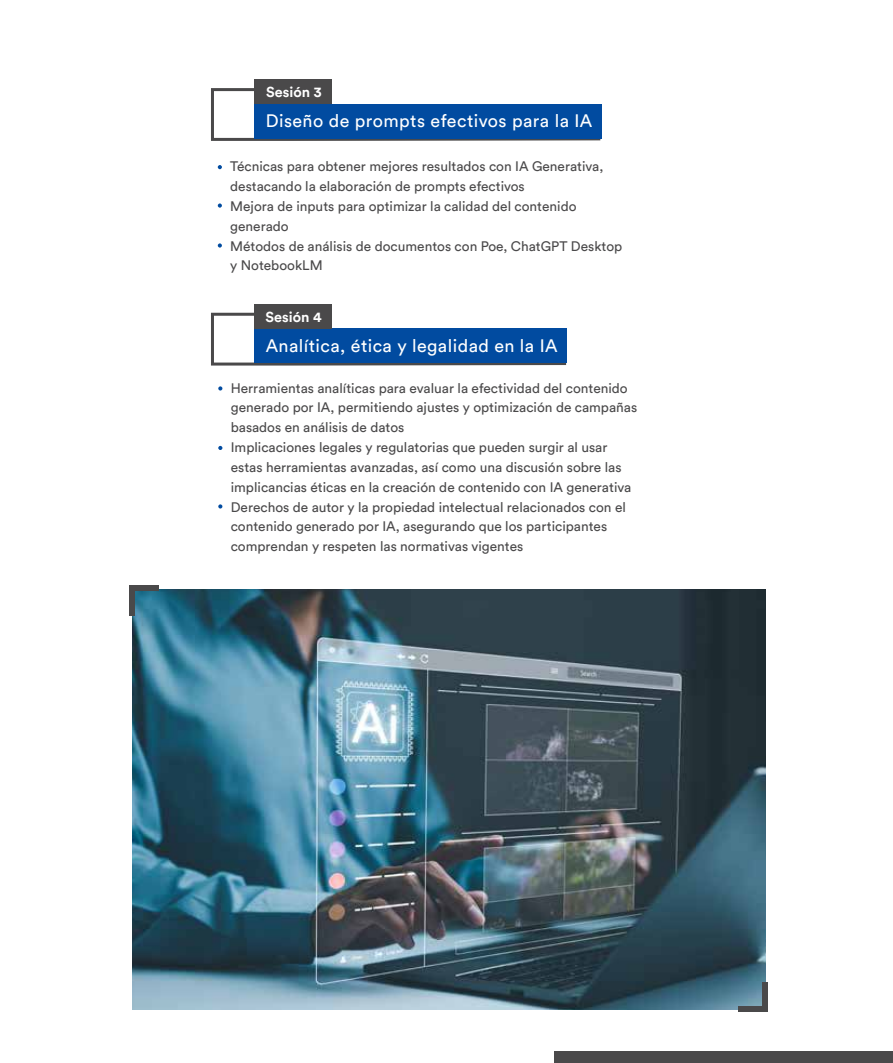
<style>
.page{position:relative;width:893px;height:1063px;background:#fff}
.page>*{position:absolute;margin:0;border:0;box-sizing:border-box;transform-origin:0 0}
.t1{font:17.85px "Circular Std";letter-spacing:.025em;color:#fff}
.t2{font:700 14.4px "Circular Std";color:#fff}
.t3{font:13.65px/19.8px "Circular Std";color:#4a494a}
</style>
<div class="page">
<div style="left:555px;top:1052px;width:338px;height:11px;background:#4a494a"></div>
<svg style="left:218px;top:165px;width:4px;height:4px"></svg>
<svg style="left:218px;top:203px;width:4px;height:5px"></svg>
<svg style="left:218px;top:243px;width:4px;height:5px"></svg>
<svg style="left:211px;top:88px;width:391px;height:53px"></svg>
<div style="left:254px;top:104px;width:347px;height:35px;background:#014ba0"></div>
<div style="left:254px;top:80px;width:78px;height:24px;background:#4a494a"></div>
<svg style="left:218px;top:386px;width:4px;height:5px"></svg>
<svg style="left:218px;top:446px;width:4px;height:4px"></svg>
<svg style="left:218px;top:504px;width:4px;height:5px"></svg>
<svg style="left:211px;top:312px;width:356px;height:54px"></svg>
<div style="left:254px;top:328px;width:312px;height:35px;background:#014ba0"></div>
<div style="left:254px;top:304px;width:78px;height:25px;background:#4a494a"></div>
<img style="left:132px;top:590px;width:633px;height:419px">
<div style="left:129px;top:585px;width:30px;height:6px;background:#4a494a"></div>
<div style="left:129px;top:586px;width:6px;height:29px;background:#4a494a"></div>
<div style="left:738px;top:1006px;width:30px;height:6px;background:#4a494a"></div>
<div style="left:762px;top:982px;width:6px;height:30px;background:#4a494a"></div>
<p class="t2" style="left:266px;top:83px;width:57px">Sesión 3</p>
<h1 class="t1" style="left:266px;top:110px;width:328px">Diseño de prompts efectivos para la IA</h1>
<p class="t3" style="left:230px;top:156px;width:394px">Técnicas para obtener mejores resultados con IA Generativa, destacando la elaboración de prompts efectivos<br>Mejora de inputs para optimizar la calidad del contenido generado<br>Métodos de análisis de documentos con Poe, ChatGPT Desktop y NotebookLM</p>
<p class="t2" style="left:266px;top:307px;width:57px">Sesión 4</p>
<h1 class="t1" style="left:266px;top:335px;width:293px">Analítica, ética y legalidad en la IA</h1>
<p class="t3" style="left:231px;top:378px;width:408px">Herramientas analíticas para evaluar la efectividad del contenido generado por IA, permitiendo ajustes y optimización de campañas basados en análisis de datos<br>Implicaciones legales y regulatorias que pueden surgir al usar estas herramientas avanzadas, así como una discusión sobre las implicancias éticas en la creación de contenido con IA generativa Derechos de autor y la propiedad intelectual relacionados con el contenido generado por IA, asegurando que los participantes comprendan y respeten las normativas vigentes</p>
</div>
